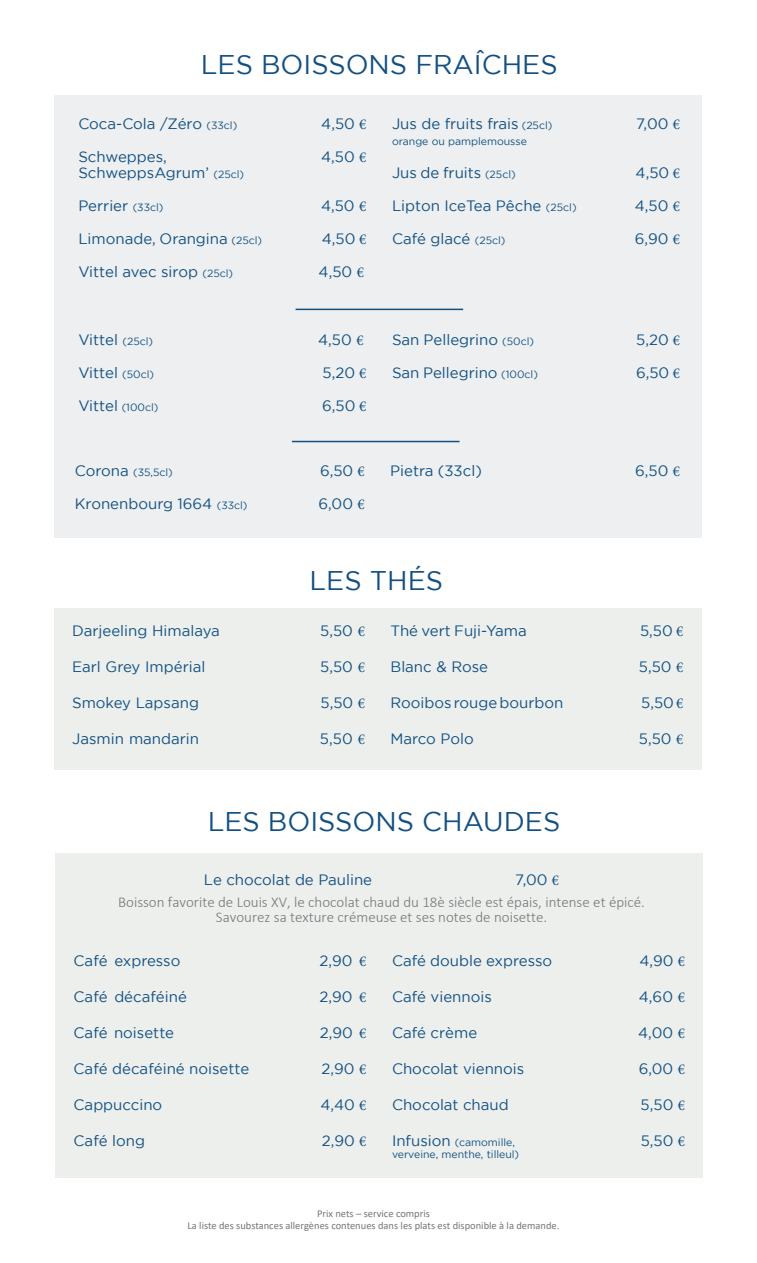
<style>
.page{position:relative;width:757px;height:1263px;background:#fff}
.page>*{position:absolute;margin:0;border:0;box-sizing:border-box;transform-origin:0 0}
.t1{font:27px "Gotham";color:#135082}
.t2{font:15px "Gotham";color:#135183}
.t3{font:300 15px "Calibri";color:#737779}
.t4{font:10.5px "Calibri";color:#737779}
.t5{font:10.5px "Gotham";color:#135183}
.s1{font-size:10.5px}
.s2{font-family:"Minion Pro"}
.s3{font-size:15px}
</style>
<div class="page">
<div style="left:54px;top:96px;width:647px;height:442px;background:#edeff0"></div>
<hr style="left:296px;top:309px;width:167px;height:1px;background:#135183">
<hr style="left:292px;top:441px;width:167px;height:1px;background:#135183">
<div style="left:56px;top:854px;width:647px;height:324px;background:#edefed"></div>
<div style="left:54px;top:608px;width:647px;height:162px;background:#edefed"></div>
<p class="t1" style="left:201px;top:49px;width:358px">LES BOISSONS FRAÎCHES</p>
<p class="t2" style="left:78px;top:115px;width:160px">Coca-Cola /Zéro <span class="s1">(33cl)</span></p>
<p class="t2" style="left:321px;top:115px;width:47px">4,50 <span class="s2">€</span></p>
<p class="t2" style="left:78px;top:148px;width:90px">Schweppes,</p>
<p class="t2" style="left:321px;top:148px;width:47px">4,50 <span class="s2">€</span></p>
<p class="t2" style="left:78px;top:165px;width:167px">SchweppsAgrum’ <span class="s1">(25cl)</span></p>
<p class="t2" style="left:78px;top:198px;width:87px">Perrier <span class="s1">(33cl)</span></p>
<p class="t2" style="left:321px;top:198px;width:47px">4,50 <span class="s2">€</span></p>
<p class="t2" style="left:78px;top:231px;width:185px">Limonade, Orangina <span class="s1">(25cl)</span></p>
<p class="t2" style="left:322px;top:231px;width:46px">4,50 <span class="s2">€</span></p>
<p class="t2" style="left:78px;top:264px;width:156px">Vittel avec sirop <span class="s1">(25cl)</span></p>
<p class="t2" style="left:319px;top:264px;width:47px">4,50 <span class="s2">€</span></p>
<p class="t2" style="left:78px;top:331px;width:76px">Vittel <span class="s1">(25cl)</span></p>
<p class="t2" style="left:318px;top:331px;width:47px">4,50 <span class="s2">€</span></p>
<p class="t2" style="left:78px;top:364px;width:77px">Vittel <span class="s1">(50cl)</span></p>
<p class="t2" style="left:323px;top:364px;width:45px">5,20 <span class="s2">€</span></p>
<p class="t5" style="left:78px;top:401px;width:82px"><span class="s3">Vittel</span> (100cl)</p>
<p class="t2" style="left:322px;top:397px;width:46px">6,50 <span class="s2">€</span></p>
<p class="t5" style="left:75px;top:466px;width:100px"><span class="s3">Corona</span> (35,5cl)</p>
<p class="t2" style="left:320px;top:462px;width:46px">6,50 <span class="s2">€</span></p>
<p class="t2" style="left:75px;top:495px;width:174px">Kronenbourg 1664 <span class="s1">(33cl)</span></p>
<p class="t2" style="left:318px;top:495px;width:48px">6,00 <span class="s2">€</span></p>
<p class="t2" style="left:392px;top:115px;width:162px">Jus de fruits frais <span class="s1">(25cl)</span></p>
<p class="t2" style="left:636px;top:115px;width:45px">7,00 <span class="s2">€</span></p>
<p class="t5" style="left:392px;top:136px;width:136px">orange ou pamplemousse</p>
<p class="t2" style="left:392px;top:165px;width:125px">Jus de fruits <span class="s1">(25cl)</span></p>
<p class="t2" style="left:636px;top:165px;width:46px">4,50 <span class="s2">€</span></p>
<p class="t2" style="left:392px;top:198px;width:186px">Lipton IceTea Pêche <span class="s1">(25cl)</span></p>
<p class="t2" style="left:635px;top:198px;width:47px">4,50 <span class="s2">€</span></p>
<p class="t2" style="left:392px;top:231px;width:115px">Café glacé <span class="s1">(25cl)</span></p>
<p class="t2" style="left:635px;top:231px;width:47px">6,90 <span class="s2">€</span></p>
<p class="t2" style="left:392px;top:331px;width:144px">San Pellegrino <span class="s1">(50cl)</span></p>
<p class="t2" style="left:636px;top:331px;width:45px">5,20 <span class="s2">€</span></p>
<p class="t2" style="left:392px;top:364px;width:147px">San Pellegrino <span class="s1">(100cl)</span></p>
<p class="t2" style="left:636px;top:364px;width:46px">6,50 <span class="s2">€</span></p>
<p class="t2" style="left:390px;top:462px;width:93px">Pietra (33cl)</p>
<p class="t2" style="left:635px;top:462px;width:46px">6,50 <span class="s2">€</span></p>
<p class="t1" style="left:310px;top:565px;width:135px">LES THÉS</p>
<p class="t2" style="left:72px;top:622px;width:149px">Darjeeling Himalaya</p>
<p class="t2" style="left:320px;top:622px;width:46px">5,50 <span class="s2">€</span></p>
<p class="t2" style="left:72px;top:658px;width:135px">Earl Grey Impérial</p>
<p class="t2" style="left:320px;top:658px;width:46px">5,50 <span class="s2">€</span></p>
<p class="t2" style="left:72px;top:694px;width:128px">Smokey Lapsang</p>
<p class="t2" style="left:320px;top:694px;width:46px">5,50 <span class="s2">€</span></p>
<p class="t2" style="left:72px;top:730px;width:129px">Jasmin mandarin</p>
<p class="t2" style="left:320px;top:730px;width:46px">5,50 <span class="s2">€</span></p>
<p class="t2" style="left:390px;top:622px;width:138px">Thé vert Fuji-Yama</p>
<p class="t2" style="left:640px;top:622px;width:45px">5,50 <span class="s2">€</span></p>
<p class="t2" style="left:390px;top:658px;width:99px">Blanc &amp; Rose</p>
<p class="t2" style="left:639px;top:658px;width:46px">5,50 <span class="s2">€</span></p>
<p class="t2" style="left:390px;top:694px;width:174px">Rooibos rouge bourbon</p>
<p class="t2" style="left:641px;top:694px;width:44px">5,50 <span class="s2">€</span></p>
<p class="t2" style="left:390px;top:730px;width:85px">Marco Polo</p>
<p class="t2" style="left:639px;top:730px;width:46px">5,50 <span class="s2">€</span></p>
<p class="t1" style="left:208px;top:806px;width:354px">LES BOISSONS CHAUDES</p>
<p class="t2" style="left:204px;top:871px;width:170px">Le chocolat de Pauline</p>
<p class="t2" style="left:515px;top:871px;width:45px">7,00 <span class="s2">€</span></p>
<p class="t3" style="left:118px;top:893px;width:528px">Boisson favorite de Louis XV, le chocolat chaud du 18è siècle est épais, intense et épicé.</p>
<p class="t3" style="left:216px;top:908px;width:333px">Savourez sa texture crémeuse et ses notes de noisette.</p>
<p class="t2" style="left:74px;top:952px;width:108px">Café expresso</p>
<p class="t2" style="left:320px;top:952px;width:48px">2,90 <span class="s2">€</span></p>
<p class="t2" style="left:74px;top:988px;width:115px">Café décaféiné</p>
<p class="t2" style="left:319px;top:988px;width:48px">2,90 <span class="s2">€</span></p>
<p class="t2" style="left:74px;top:1024px;width:102px">Café noisette</p>
<p class="t2" style="left:320px;top:1024px;width:48px">2,90 <span class="s2">€</span></p>
<p class="t2" style="left:74px;top:1060px;width:177px">Café décaféiné noisette</p>
<p class="t2" style="left:322px;top:1060px;width:46px">2,90 <span class="s2">€</span></p>
<p class="t2" style="left:74px;top:1096px;width:90px">Cappuccino</p>
<p class="t2" style="left:320px;top:1096px;width:48px">4,40 <span class="s2">€</span></p>
<p class="t2" style="left:74px;top:1132px;width:73px">Café long</p>
<p class="t2" style="left:322px;top:1132px;width:46px">2,90 <span class="s2">€</span></p>
<p class="t2" style="left:392px;top:952px;width:162px">Café double expresso</p>
<p class="t2" style="left:639px;top:952px;width:47px">4,90 <span class="s2">€</span></p>
<p class="t2" style="left:392px;top:988px;width:101px">Café viennois</p>
<p class="t2" style="left:639px;top:988px;width:48px">4,60 <span class="s2">€</span></p>
<p class="t2" style="left:392px;top:1024px;width:87px">Café crème</p>
<p class="t2" style="left:638px;top:1024px;width:48px">4,00 <span class="s2">€</span></p>
<p class="t2" style="left:392px;top:1060px;width:134px">Chocolat viennois</p>
<p class="t2" style="left:639px;top:1060px;width:48px">6,00 <span class="s2">€</span></p>
<p class="t2" style="left:392px;top:1096px;width:118px">Chocolat chaud</p>
<p class="t2" style="left:641px;top:1096px;width:46px">5,50 <span class="s2">€</span></p>
<p class="t5" style="left:392px;top:1136px;width:124px"><span class="s3">Infusion</span> (camomille,</p>
<p class="t2" style="left:641px;top:1132px;width:46px">5,50 <span class="s2">€</span></p>
<p class="t5" style="left:392px;top:1149px;width:129px">verveine, menthe, tilleul)</p>
<p class="t4" style="left:317px;top:1206px;width:114px">Prix nets – service compris</p>
<p class="t4" style="left:187px;top:1219px;width:373px">La liste des substances allergènes contenues dans les plats est disponible à la demande.</p>
</div>
